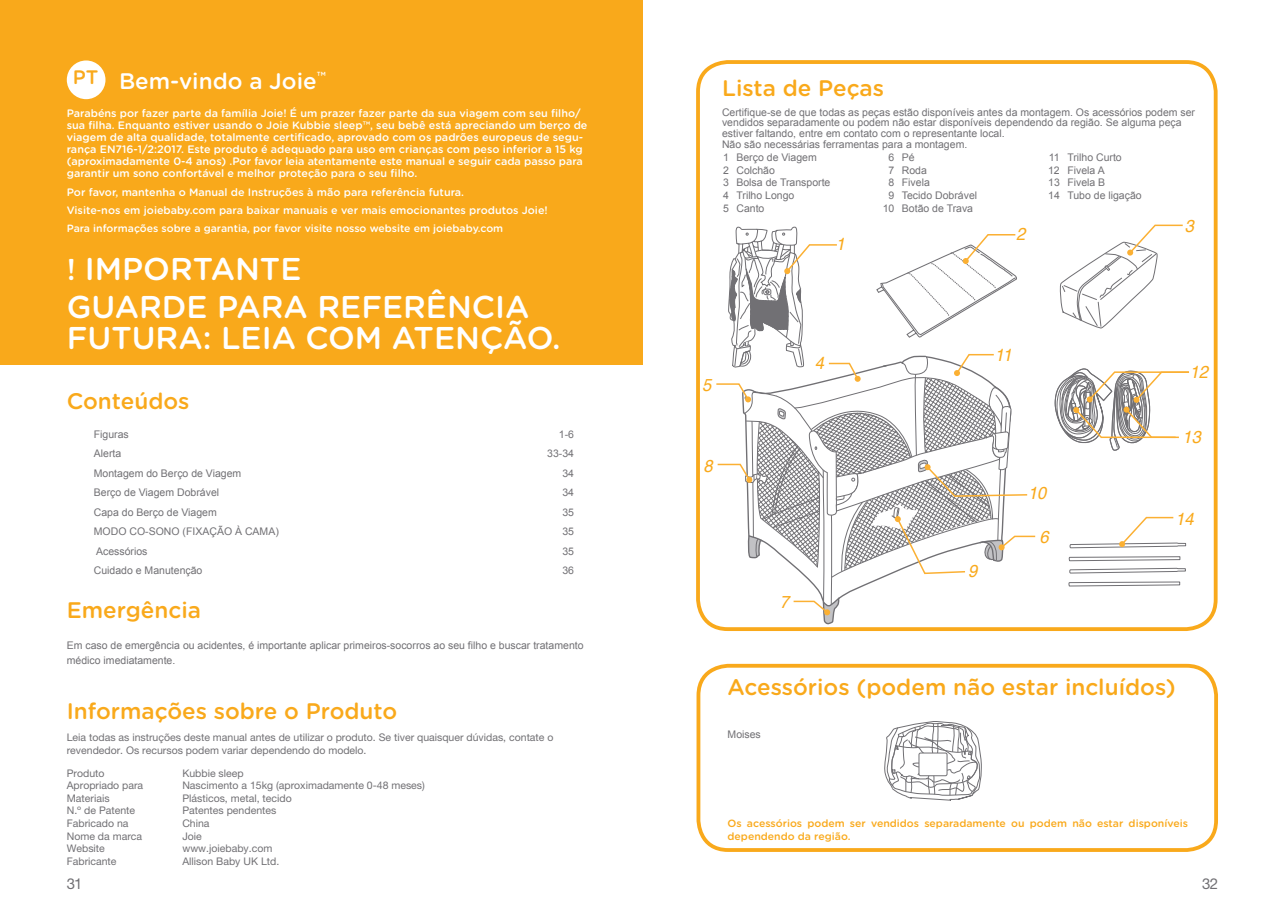
<style>
.page{position:relative;width:1285px;height:919px;background:#fff}
.page>*{position:absolute;margin:0;border:0;box-sizing:border-box;transform-origin:0 0}
.t1{font:500 31.5px/37.8px "Gotham Rounded";color:#fff}
.t2{font:500 22.5px "Gotham Rounded";color:#f9a91b}
.t3{font:500 22.5px "Gotham Rounded";color:#fff}
.t4{font:500 19.5px "Gotham Rounded";color:#f9a91b}
.t5{font:italic 17.4px "Helvetica";color:#f9a91b;scale:.95 1}
.t6{font:15px "Helvetica Neue LT Std";color:#717074}
.t7{font:500 10.8px/12px "Gotham Rounded";color:#fff}
.t8{font:10.5px/12.8px "Arial";color:#717074}
.t9{font:10.5px/13.5px "Helvetica Neue LT Std";color:#717074}
.t10{font:500 10.5px/13.5px "Gotham Rounded";color:#f9a91b}
.t11{font:500 10.5px "Gotham Rounded";color:#fff}
.s1{font-size:30px}
</style>
<div class="page">
<div style="left:696px;top:663px;width:521px;height:188px;border:4px solid #f9a91b;border-radius:30px"></div>
<div style="left:0;top:0;width:642px;height:364px;background:#f9a91b"></div>
<div style="left:67px;top:60px;width:38px;height:39px;background:#fff;border-radius:50%"></div>
<div style="left:696px;top:60px;width:521px;height:571px;border:4px solid #f9a91b;border-radius:30px"></div>
<svg style="left:1059px;top:224px;width:124px;height:105px"></svg>
<svg style="left:1068px;top:556px;width:117px;height:18px"></svg>
<svg style="left:1068px;top:581px;width:112px;height:6px"></svg>
<svg style="left:1069px;top:516px;width:117px;height:32px"></svg>
<svg style="left:884px;top:721px;width:97px;height:79px"></svg>
<div style="left:918px;top:753px;width:28px;height:22px;background:#fff;border-radius:2px"></div>
<div style="left:918px;top:752px;width:29px;height:23px;border:1px solid #717074;border-radius:2px"></div>
<svg style="left:716px;top:226px;width:320px;height:397px"></svg>
<svg style="left:1054px;top:368px;width:136px;height:83px"></svg>
<h3 class="t4" style="left:73px;top:63px;width:27px">PT</h3>
<h2 class="t3" style="left:119px;top:65px;width:208px">Bem-vindo a Joie<sup>™</sup></h2>
<p class="t7" style="left:67px;top:107px;width:522px">Parabéns por fazer parte da família Joie! É um prazer fazer parte da sua viagem com seu filho/ sua filha. Enquanto estiver usando o Joie Kubbie sleep™, seu bebê está apreciando um berço de viagem de alta qualidade, totalmente certificado, aprovado com os padrões europeus de segu&shy;rança EN716-1/2:2017. Este produto é adequado para uso em crianças com peso inferior a 15 kg (aproximadamente 0-4 anos) .Por favor leia atentamente este manual e seguir cada passo para garantir um sono confortável e melhor proteção para o seu filho.</p>
<p class="t7" style="left:67px;top:182px;width:482px;line-height:18.5px">Por favor, mantenha o Manual de Instruções à mão para referência futura.<br>Visite-nos em joiebaby.com para baixar manuais e ver mais emocionantes produtos Joie!</p>
<p class="t11" style="left:67px;top:221px;width:438px">Para informações sobre a garantia, por favor visite nosso website em joiebaby.com</p>
<h1 class="t1" style="left:67px;top:248px;width:464px"><span class="s1">!</span> IMPORTANTE<br>GUARDE PARA REFERÊNCIA</h1>
<h1 class="t1" style="left:67px;top:317px;width:495px">FUTURA: LEIA COM ATENÇÃO.</h1>
<h2 class="t2" style="left:67px;top:385px;width:124px">Conteúdos</h2>
<p class="t8" style="left:94px;top:428px;width:37px">Figuras</p>
<p class="t8" style="left:559px;top:428px;width:17px">1-6</p>
<p class="t8" style="left:94px;top:447px;width:29px">Alerta</p>
<p class="t8" style="left:547px;top:447px;width:28px">33-34</p>
<p class="t8" style="left:94px;top:467px;width:149px">Montagem do Berço de Viagem</p>
<p class="t8" style="left:562px;top:467px;width:13px">34</p>
<p class="t8" style="left:94px;top:486px;width:127px">Berço de Viagem Dobrável</p>
<p class="t8" style="left:562px;top:486px;width:13px">34</p>
<p class="t8" style="left:94px;top:506px;width:124px">Capa do Berço de Viagem</p>
<p class="t8" style="left:562px;top:506px;width:13px">35</p>
<p class="t8" style="left:94px;top:525px;width:186px">MODO CO-SONO (FIXAÇÃO À CAMA)</p>
<p class="t8" style="left:562px;top:525px;width:13px">35</p>
<p class="t8" style="left:96px;top:545px;width:53px">Acessórios</p>
<p class="t8" style="left:562px;top:545px;width:13px">35</p>
<p class="t8" style="left:94px;top:564px;width:110px">Cuidado e Manutenção</p>
<p class="t8" style="left:562px;top:564px;width:13px">36</p>
<h2 class="t2" style="left:67px;top:594px;width:136px">Emergência</h2>
<p class="t8" style="left:67px;top:637px;width:518px;line-height:15px">Em caso de emergência ou acidentes, é importante aplicar primeiros-socorros ao seu filho e buscar tratamento médico imediatamente.</p>
<h2 class="t2" style="left:67px;top:694px;width:332px">Informações sobre o Produto</h2>
<p class="t9" style="left:67px;top:730px;width:488px">Leia todas as instruções deste manual antes de utilizar o produto. Se tiver quaisquer dúvidas, contate o revendedor. Os recursos podem variar dependendo do modelo.</p>
<p class="t9" style="left:67px;top:765px;width:39px">Produto</p>
<p class="t9" style="left:182px;top:765px;width:63px">Kubbie sleep</p>
<p class="t9" style="left:67px;top:778px;width:78px">Apropriado para</p>
<p class="t9" style="left:182px;top:778px;width:244px">Nascimento a 15kg (aproximadamente 0-48 meses)</p>
<p class="t9" style="left:67px;top:791px;width:44px">Materiais</p>
<p class="t9" style="left:182px;top:791px;width:111px">Plásticos, metal, tecido</p>
<p class="t9" style="left:67px;top:803px;width:70px">N.º de Patente</p>
<p class="t9" style="left:182px;top:803px;width:95px">Patentes pendentes</p>
<p class="t9" style="left:67px;top:816px;width:63px">Fabricado na</p>
<p class="t9" style="left:182px;top:816px;width:29px">China</p>
<p class="t9" style="left:67px;top:829px;width:77px">Nome da marca</p>
<p class="t9" style="left:182px;top:829px;width:21px">Joie</p>
<p class="t9" style="left:67px;top:841px;width:40px">Website</p>
<p class="t9" style="left:182px;top:841px;width:92px">www.joiebaby.com</p>
<p class="t9" style="left:67px;top:854px;width:51px">Fabricante</p>
<p class="t9" style="left:182px;top:854px;width:98px">Allison Baby UK Ltd.</p>
<h2 class="t2" style="left:722px;top:72px;width:163px">Lista de Peças</h2>
<p class="t8" style="left:722px;top:107px;width:474px;line-height:10.5px">Certifique-se de que todas as peças estão disponíveis antes da montagem. Os acessórios podem ser vendidos separadamente ou podem não estar disponíveis dependendo da região. Se alguma peça estiver faltando, entre em contato com o representante local.</p>
<p class="t8" style="left:722px;top:138px;width:247px">Não são necessárias ferramentas para a montagem.</p>
<p class="t8" style="left:723px;top:151px;width:109px">1 Berço de Viagem<br>2 Colchão<br>3 Bolsa de Transporte<br>4 Trilho Longo<br>5 Canto</p>
<p class="t8" style="left:888px;top:151px;width:28px">6 Pé</p>
<p class="t8" style="left:888px;top:164px;width:40px">7 Roda</p>
<p class="t8" style="left:888px;top:176px;width:43px">8 Fivela</p>
<p class="t8" style="left:888px;top:189px;width:90px">9 Tecido Dobrável</p>
<p class="t8" style="left:882px;top:202px;width:92px">10 Botão de Trava</p>
<h3 class="t5" style="left:835px;top:230px;width:11px">1</h3>
<h3 class="t5" style="left:1015px;top:220px;width:11px">2</h3>
<p class="t8" style="left:1047px;top:151px;width:95px">11 Trilho Curto<br>12 Fivela A<br>13 Fivela B<br>14 Tubo de ligação</p>
<h3 class="t5" style="left:1184px;top:212px;width:11px">3</h3>
<h3 class="t5" style="left:702px;top:371px;width:11px">5</h3>
<h3 class="t5" style="left:703px;top:452px;width:11px">8</h3>
<h3 class="t5" style="left:814px;top:349px;width:11px">4</h3>
<h3 class="t5" style="left:779px;top:588px;width:11px">7</h3>
<h3 class="t5" style="left:994px;top:341px;width:20px">11</h3>
<h3 class="t5" style="left:967px;top:557px;width:11px">9</h3>
<h3 class="t5" style="left:1027px;top:479px;width:21px">10</h3>
<h3 class="t5" style="left:1039px;top:523px;width:11px">6</h3>
<h3 class="t5" style="left:1189px;top:358px;width:21px">12</h3>
<h3 class="t5" style="left:1182px;top:422px;width:21px">13</h3>
<h3 class="t5" style="left:1175px;top:505px;width:21px">14</h3>
<h2 class="t2" style="left:727px;top:671px;width:449px">Acessórios (podem não estar incluídos)</h2>
<p class="t8" style="left:727px;top:728px;width:35px">Moises</p>
<p class="t10" style="left:727px;top:815px;width:462px">Os acessórios podem ser vendidos separadamente ou podem não estar disponíveis dependendo da região.</p>
<h3 class="t6" style="left:67px;top:874px;width:17px">31</h3>
<h3 class="t6" style="left:1201px;top:874px;width:18px">32</h3>
</div>
